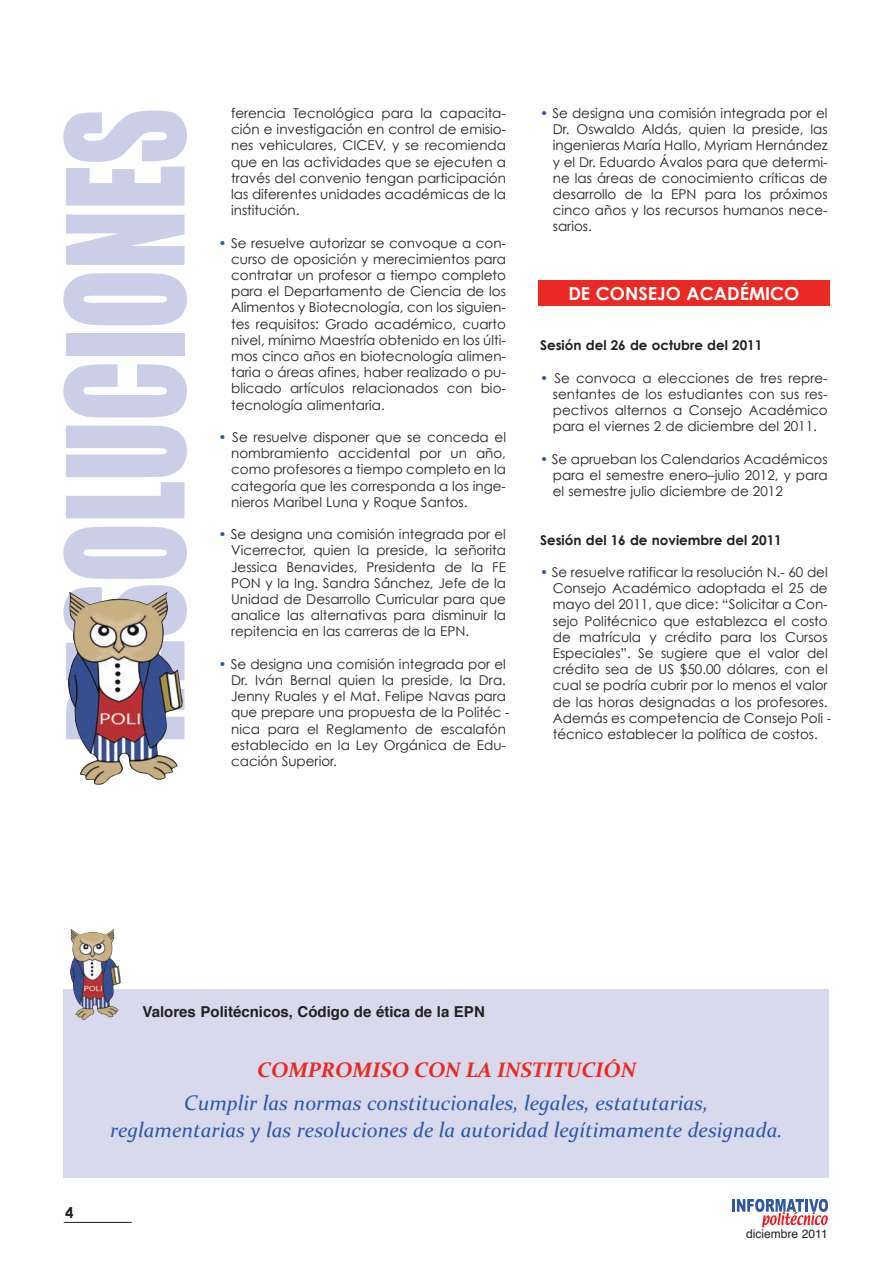
<style>
.page{position:relative;width:893px;height:1263px;background:#fff}
.page>*{position:absolute;margin:0;border:0;box-sizing:border-box;transform-origin:0 0}
.t1{font:150px "Impact";color:#cbcee7;scale:.73 1}
.t2{font:italic 21px/27px "Constantia";color:#2d56a5;text-align:center}
.t3{font:italic 700 21px "Constantia";color:#ea2924}
.t4{font:700 18px "Century Gothic";color:#fff}
.t5{font:700 15px "Helvetica";color:#231f20}
.t6{font:700 15px "Century Gothic";color:#231f20}
.t7{font:13.5px/16.2px "Century Gothic";color:#231f20;text-align:justify}
.t8{font:700 13.5px "Century Gothic";color:#231f20}
.t9{font:12px "Helvetica";color:#231f20}
.s1{color:#2d56a5}
</style>
<div class="page">
<div style="left:538px;top:281px;width:291px;height:25px;background:#ea2924"></div>
<svg style="left:732px;top:1199px;width:96px;height:28px"></svg>
<hr style="left:64px;top:1222px;width:68px;height:1px;background:#231f20">
<img style="left:68px;top:592px;width:114px;height:193px">
<div style="left:64px;top:990px;width:765px;height:188px;background:#d8d9ed"></div>
<img style="left:70px;top:929px;width:51px;height:91px">
<h1 class="t1" style="left:33px;top:744px;width:872px;rotate:-90deg">RESOLUCIONES</h1>
<p class="t7" style="left:231px;top:105px;width:276px">ferencia Tecnológica para la capacita&shy;ción e investigación en control de emisio&shy;nes vehiculares, CICEV, y se recomienda que en las actividades que se ejecuten a través del convenio tengan participación las diferentes unidades académicas de la institución.</p>
<p class="t7" style="left:231px;top:234px;width:276px;text-indent:-13px"><span class="s1">•</span> Se resuelve autorizar se convoque a con&shy;curso de oposición y merecimientos para contratar un profesor a tiempo completo para el Departamento de Ciencia de los Alimentos y Biotecnología, con los siguien&shy;tes requisitos: Grado académico, cuarto nivel, mínimo Maestría obtenido en los últi&shy;mos cinco años en biotecnología alimen&shy;taria o áreas afines, haber realizado o pu - blicado artículos relacionados con bio&shy;tecnología alimentaria.</p>
<p class="t7" style="left:231px;top:429px;width:276px;text-indent:-13px"><span class="s1">•</span> Se resuelve disponer que se conceda el nombramiento accidental por un año, como profesores a tiempo completo en la categoría que les corresponda a los inge&shy;nieros Maribel Luna y Roque Santos.</p>
<p class="t7" style="left:231px;top:526px;width:276px;text-indent:-13px"><span class="s1">•</span> Se designa una comisión integrada por el Vicerrector, quien la preside, la señorita Jessica Benavides, Presidenta de la FE PON y la Ing. Sandra Sánchez, Jefe de la Unidad de Desarrollo Curricular para que analice las alternativas para disminuir la repitencia en las carreras de la EPN.</p>
<p class="t7" style="left:231px;top:655px;width:280px;text-align:left;text-indent:-13px"><span class="s1">•</span> Se designa una comisión integrada por el Dr. Iván Bernal quien la preside, la Dra.<br>Jenny Ruales y el Mat. Felipe Navas para que prepare una propuesta de la Politéc - nica para el Reglamento de escalafón establecido en la Ley Orgánica de Edu - cación Superior.</p>
<p class="t7" style="left:553px;top:105px;width:276px;text-indent:-13px"><span class="s1">•</span> Se designa una comisión integrada por el Dr. Oswaldo Aldás, quien la preside, las ingenieras María Hallo, Myriam Hernández y el Dr. Eduardo Ávalos para que determi&shy;ne las áreas de conocimiento críticas de desarrollo de la EPN para los próximos cinco años y los recursos humanos nece&shy;sarios.</p>
<h3 class="t4" style="left:568px;top:281px;width:233px">DE CONSEJO ACADÉMICO</h3>
<p class="t8" style="left:540px;top:337px;width:224px">Sesión del 26 de octubre del 2011</p>
<p class="t7" style="left:553px;top:369px;width:276px;text-indent:-13px"><span class="s1">•</span> Se convoca a elecciones de tres repre&shy;sentantes de los estudiantes con sus res&shy;pectivos alternos a Consejo Académico para el viernes 2 de diciembre del 2011.</p>
<p class="t7" style="left:553px;top:450px;width:276px;text-indent:-13px"><span class="s1">•</span> Se aprueban los Calendarios Acadé micos para el semestre enero–julio 2012, y para el semestre julio diciembre de 2012</p>
<p class="t8" style="left:540px;top:531px;width:243px">Sesión del 16 de noviembre del 2011</p>
<p class="t7" style="left:553px;top:564px;width:280px;text-align:left;text-indent:-13px"><span class="s1">•</span> Se resuelve ratificar la resolución N.- 60 del Consejo Académico adoptada el 25 de mayo del 2011, que dice: “Solicitar a Con - sejo Politécnico que establezca el costo de matrícula y crédito para los Cursos Especiales”. Se sugiere que el valor del crédito sea de US $50.00 dólares, con el cual se podría cubrir por lo menos el valor de las horas designadas a los profesores.<br>Además es competencia de Consejo Poli - técnico establecer la política de costos.</p>
<p class="t6" style="left:65px;top:1203px;width:10px">4</p>
<p class="t5" style="left:143px;top:1006px;width:344px">Valores Politécnicos, Código de ética de la EPN</p>
<h2 class="t3" style="left:257px;top:1057px;width:380px">COMPROMISO CON LA INSTITUCIÓN</h2>
<h2 class="t2" style="left:110px;top:1090px;width:674px">Cumplir las normas constitucionales, legales, estatutarias,<br>reglamentarias y las resoluciones de la autoridad legítimamente designada.</h2>
<p class="t9" style="left:746px;top:1228px;width:83px">diciembre 2011</p>
</div>
